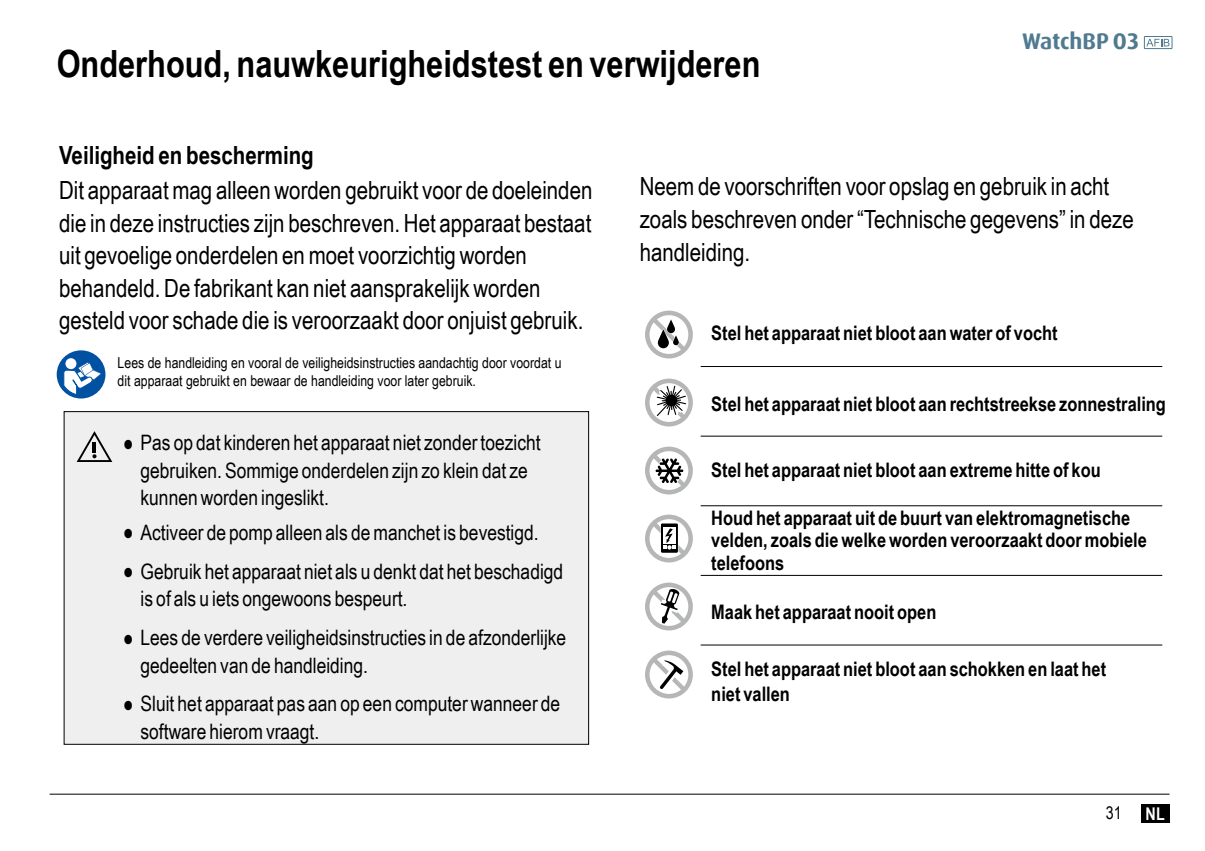
<style>
.page{position:relative;width:1205px;height:851px;background:#fff}
.page>*{position:absolute;margin:0;border:0;box-sizing:border-box;transform-origin:0 0}
.t1{font:700 37.5px "Arial Narrow";color:#000}
.t2{font:25px/32.5px "Arial Narrow";color:#000}
.t3{font:700 25px "Arial Narrow";color:#000}
.t4{font:700 22.5px "Dax";color:#507a90}
.t5{font:21.25px/27.5px "Arial Narrow";color:#000}
.t6{font:700 20px/22.5px "Arial Narrow";color:#000}
.t7{font:17.5px "Arial Narrow";color:#000}
.t8{font:700 17.5px "Arial Narrow";color:#fff}
.t9{font:15px/18px "Arial Narrow";color:#000}
.s1{font-size:37.5px}
</style>
<div class="page">
<div style="left:1140px;top:804px;width:29px;height:18px;background:#000"></div>
<hr style="left:50px;top:793px;width:1119px;height:1px;background:#000">
<div style="left:1144px;top:36px;width:28px;height:13px;border:1px solid #507a90"></div>
<svg style="left:1146px;top:39px;width:23px;height:7px"></svg>
<svg style="left:645px;top:650px;width:48px;height:48px"></svg>
<svg style="left:645px;top:514px;width:48px;height:117px"></svg>
<svg style="left:645px;top:310px;width:48px;height:184px"></svg>
<hr style="left:701px;top:366px;width:461px;height:1px;background:#000">
<hr style="left:701px;top:435px;width:461px;height:1px;background:#000">
<hr style="left:701px;top:505px;width:461px;height:1px;background:#000">
<hr style="left:701px;top:575px;width:461px;height:1px;background:#000">
<hr style="left:701px;top:644px;width:461px;height:1px;background:#000">
<div style="left:64px;top:411px;width:525px;height:333px;background:#efefef"></div>
<svg style="left:77px;top:431px;width:35px;height:31px"></svg>
<div style="left:57px;top:350px;width:48px;height:48px;background:#0051a2;border-radius:50%"></div>
<div style="left:65px;top:358px;width:11px;height:11px;background:#fff;border-radius:50%"></div>
<svg style="left:63px;top:362px;width:39px;height:33px"></svg>
<h1 class="t1" style="left:57px;top:35px;width:705px">Onderhoud, nauwkeurigheidstest en verwijderen</h1>
<p class="t4" style="left:1022px;top:28px;width:119px">WatchBP O3</p>
<p class="t3" style="left:59px;top:136px;width:256px">Veiligheid en bescherming</p>
<p class="t2" style="left:59px;top:173px;width:535px">Dit apparaat mag alleen worden gebruikt voor de doeleinden die in deze instructies zijn beschreven. Het apparaat bestaat uit gevoelige onderdelen en moet voorzichtig worden behandeld. De fabrikant kan niet aansprakelijk worden gesteld voor schade die is veroorzaakt door onjuist gebruik.</p>
<p class="t2" style="left:640px;top:169px;width:496px">Neem de voorschriften voor opslag en gebruik in acht zoals beschreven onder “Technische gegevens” in deze handleiding.</p>
<p class="t6" style="left:711px;top:320px;width:348px">Stel het apparaat niet bloot aan water of vocht</p>
<p class="t9" style="left:118px;top:353px;width:445px">Lees de handleiding en vooral de veiligheidsinstructies aandachtig door voordat u dit apparaat gebruikt en bewaar de handleiding voor later gebruik.</p>
<p class="t5" style="left:141px;top:428px;width:402px;text-indent:-18px"><span class="s1">•</span> Pas op dat kinderen het apparaat niet zonder toezicht gebruiken. Sommige onderdelen zijn zo klein dat ze kunnen worden ingeslikt.</p>
<p class="t5" style="left:123px;top:517px;width:417px"><span class="s1">•</span> Activeer de pomp alleen als de manchet is bevestigd.</p>
<p class="t5" style="left:141px;top:556px;width:424px;text-indent:-18px"><span class="s1">•</span> Gebruik het apparaat niet als u denkt dat het beschadigd is of als u iets ongewoons bespeurt.</p>
<p class="t5" style="left:141px;top:623px;width:427px;text-indent:-18px"><span class="s1">•</span> Lees de verdere veiligheidsinstructies in de afzonderlijke gedeelten van de handleiding.</p>
<p class="t5" style="left:141px;top:689px;width:421px;text-indent:-18px"><span class="s1">•</span> Sluit het apparaat pas aan op een computer wanneer de software hierom vraagt.</p>
<p class="t6" style="left:711px;top:391px;width:456px">Stel het apparaat niet bloot aan rechtstreekse zonnestraling</p>
<p class="t6" style="left:711px;top:457px;width:391px">Stel het apparaat niet bloot aan extreme hitte of kou</p>
<p class="t6" style="left:711px;top:505px;width:437px">Houd het apparaat uit de buurt van elektromagnetische velden, zoals die welke worden veroorzaakt door mobiele telefoons</p>
<p class="t6" style="left:711px;top:600px;width:227px">Maak het apparaat nooit open</p>
<p class="t6" style="left:711px;top:655px;width:396px;line-height:25px">Stel het apparaat niet bloot aan schokken en laat het niet vallen</p>
<p class="t7" style="left:1106px;top:799px;width:17px">31</p>
<p class="t8" style="left:1145px;top:800px;width:21px">NL</p>
</div>
